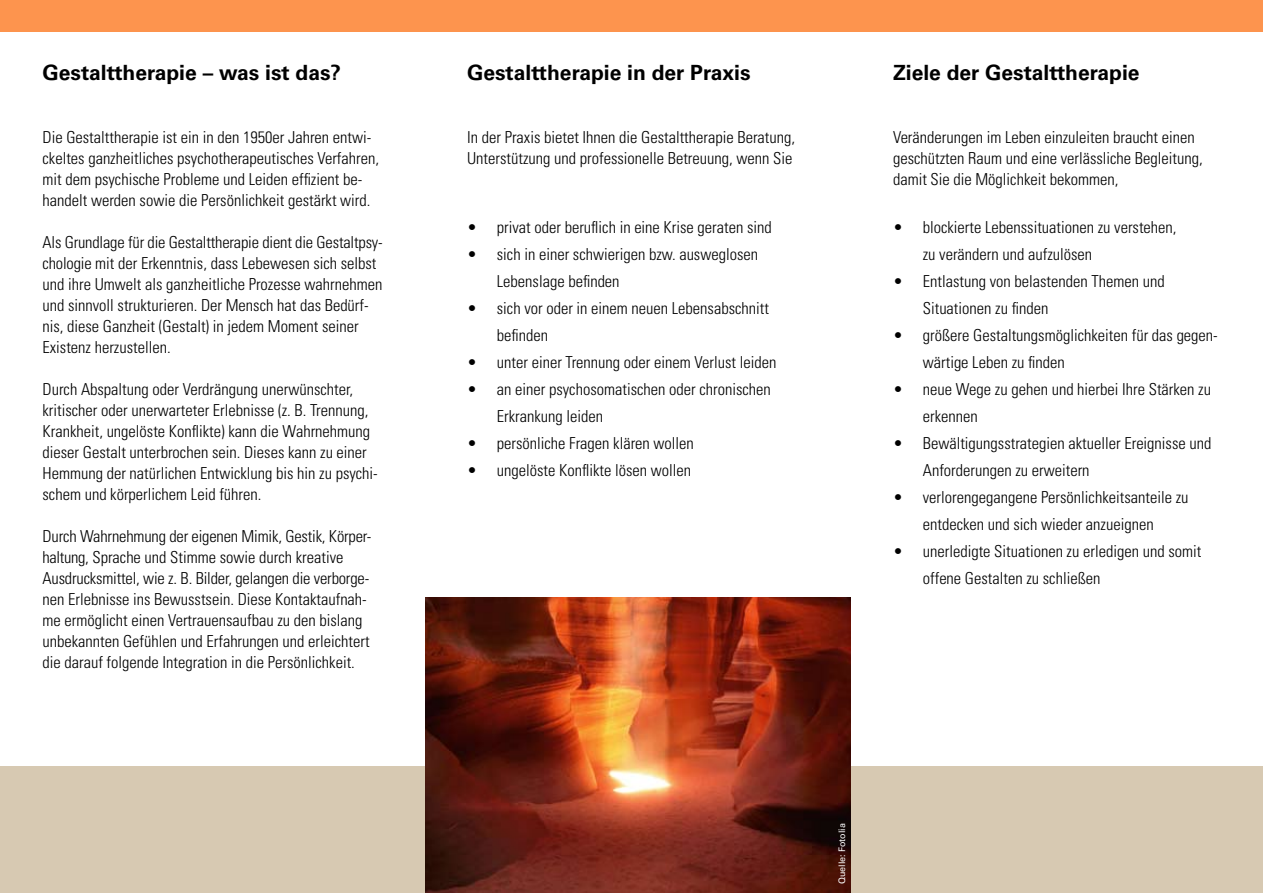
<style>
.page{position:relative;width:1263px;height:893px;background:#fff}
.page>*{position:absolute;margin:0;border:0;box-sizing:border-box;transform-origin:0 0}
.t1{font:700 21px "Univers";color:#000}
.t2{font:300 condensed 16.5px/21px "Univers";color:#000}
.t3{font:9px "Univers";color:#fff}
</style>
<div class="page">
<div style="left:0;top:767px;width:1263px;height:126px;background:#d7c9b2"></div>
<img style="left:425px;top:597px;width:425px;height:296px">
<div style="left:0;top:0;width:1263px;height:31px;background:#fd944e"></div>
<p class="t1" style="left:43px;top:60px;width:300px">Gestalttherapie – was ist das?</p>
<p class="t2" style="left:43px;top:126px;width:338px">Die Gestalttherapie ist ein in den 1950er Jahren entwi&shy;ckeltes ganzheitliches psychotherapeutisches Verfahren, mit dem psychische Probleme und Leiden effizient be&shy;handelt werden sowie die Persönlichkeit gestärkt wird.</p>
<p class="t2" style="left:43px;top:231px;width:342px">Als Grundlage für die Gestalttherapie dient die Gestaltpsy&shy;chologie mit der Erkenntnis, dass Lebewesen sich selbst und ihre Umwelt als ganzheitliche Prozesse wahrnehmen und sinnvoll strukturieren. Der Mensch hat das Bedürf&shy;nis, diese Ganzheit (Gestalt) in jedem Moment seiner Existenz herzustellen.</p>
<p class="t2" style="left:43px;top:378px;width:337px">Durch Abspaltung oder Verdrängung unerwünschter, kritischer oder unerwarteter Erlebnisse (z. B. Trennung, Krankheit, ungelöste Konflikte) kann die Wahrnehmung dieser Gestalt unterbrochen sein. Dieses kann zu einer Hemmung der natürlichen Entwicklung bis hin zu psychi&shy;schem und körperlichem Leid führen.</p>
<p class="t2" style="left:43px;top:525px;width:330px">Durch Wahrnehmung der eigenen Mimik, Gestik, Körper&shy;haltung, Sprache und Stimme sowie durch kreative Ausdrucksmittel, wie z. B. Bilder, gelangen die verborge&shy;nen Erlebnisse ins Bewusstsein. Diese Kontaktaufnah&shy;me ermöglicht einen Vertrauensaufbau zu den bislang unbekannten Gefühlen und Erfahrungen und erleichtert die darauf folgende Integration in die Persönlichkeit.</p>
<p class="t1" style="left:467px;top:60px;width:285px">Gestalttherapie in der Praxis</p>
<p class="t2" style="left:467px;top:126px;width:329px">In der Praxis bietet Ihnen die Gestalttherapie Beratung,<br>Unterstützung und professionelle Betreuung, wenn Sie</p>
<p class="t2" style="left:467px;top:216px;width:306px">• privat oder beruflich in eine Krise geraten sind</p>
<p class="t2" style="left:497px;top:240px;width:263px;line-height:27px;text-indent:-30px">• sich in einer schwierigen bzw. ausweglosen<br>Lebenslage befinden</p>
<p class="t2" style="left:497px;top:294px;width:274px;line-height:27px;text-indent:-30px">• sich vor oder in einem neuen Lebensabschnitt befinden</p>
<p class="t2" style="left:467px;top:351px;width:311px">• unter einer Trennung oder einem Verlust leiden</p>
<p class="t2" style="left:497px;top:375px;width:275px;line-height:27px;text-indent:-30px">• an einer psychosomatischen oder chronischen<br>Erkrankung leiden</p>
<p class="t2" style="left:467px;top:432px;width:228px">• persönliche Fragen klären wollen</p>
<p class="t2" style="left:467px;top:459px;width:225px">• ungelöste Konflikte lösen wollen</p>
<p class="t1" style="left:893px;top:61px;width:248px">Ziele der Gestalttherapie</p>
<p class="t2" style="left:893px;top:127px;width:311px">Veränderungen im Leben einzuleiten braucht einen geschützten Raum und eine verlässliche Begleitung, damit Sie die Möglichkeit bekommen,</p>
<p class="t2" style="left:923px;top:214px;width:255px;line-height:27px;text-indent:-30px">• blockierte Lebenssituationen zu verstehen, zu verändern und aufzulösen</p>
<p class="t2" style="left:923px;top:268px;width:243px;line-height:27px;text-indent:-30px">• Entlastung von belastenden Themen und<br>Situationen zu finden</p>
<p class="t2" style="left:923px;top:322px;width:297px;line-height:27px;text-indent:-30px">• größere Gestaltungsmöglichkeiten für das gegen&shy;wärtige Leben zu finden</p>
<p class="t2" style="left:923px;top:376px;width:290px;line-height:27px;text-indent:-30px">• neue Wege zu gehen und hierbei Ihre Stärken zu erkennen</p>
<p class="t2" style="left:923px;top:430px;width:290px;line-height:27px;text-indent:-30px">• Bewältigungsstrategien aktueller Ereignisse und<br>Anforderungen zu erweitern</p>
<p class="t2" style="left:893px;top:484px;width:297px;line-height:27px;text-align:center">• verlorengegangene Persönlichkeitsanteile zu entdecken und sich wieder anzueignen</p>
<p class="t2" style="left:923px;top:538px;width:280px;line-height:27px;text-indent:-30px">• unerledigte Situationen zu erledigen und somit offene Gestalten zu schließen</p>
<p class="t3" style="left:836px;top:884px;width:63px;rotate:-90deg">Quelle: Fotolia</p>
</div>
